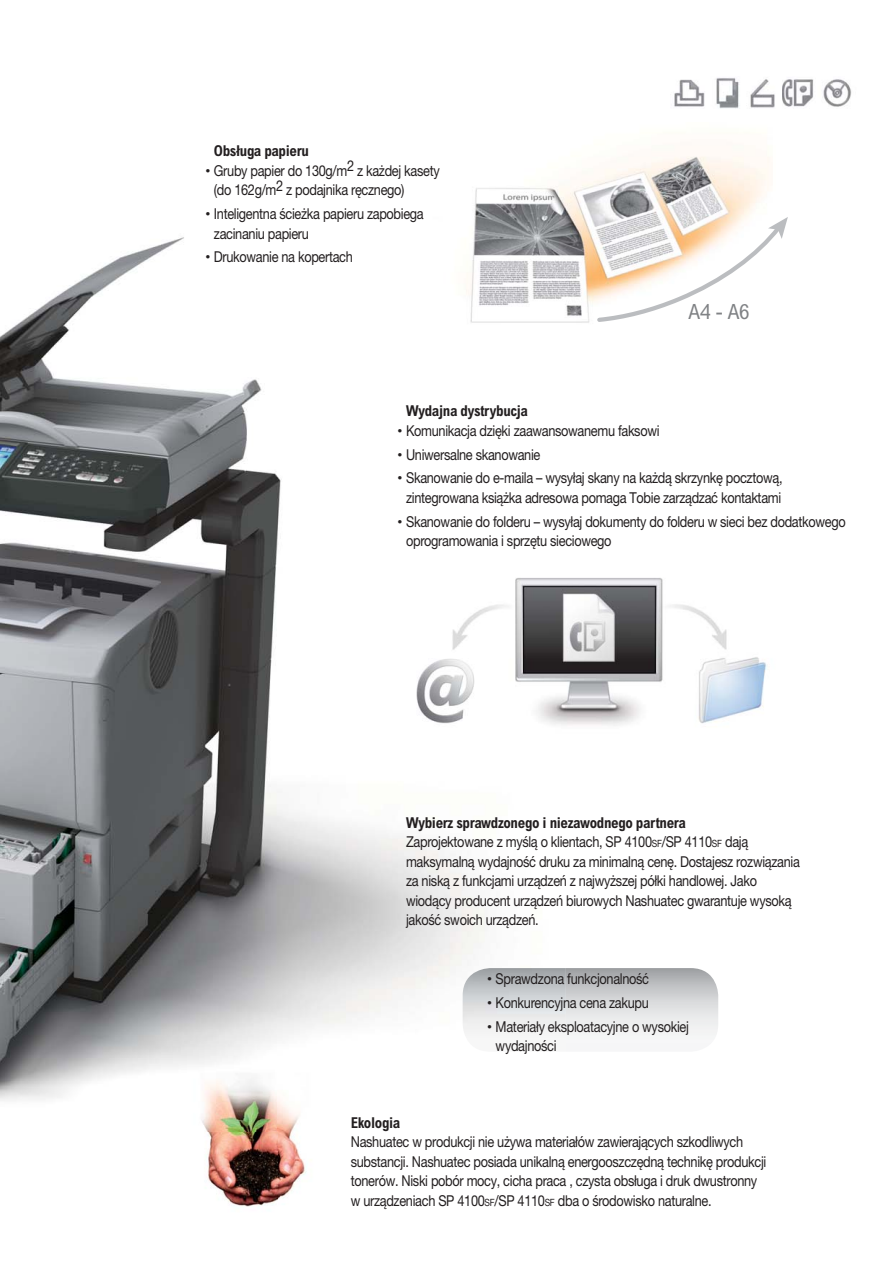
<style>
.page{position:relative;width:893px;height:1263px;background:#fff}
.page>*{position:absolute;margin:0;border:0;box-sizing:border-box;transform-origin:0 0}
.t1{font:condensed 21px "Arial";color:#808285}
.t2{font:15px/19.5px "Helvetica Neue CELT";letter-spacing:-.025em;color:#231f20;scale:.85 1}
.t3{font:700 condensed 15px "Arial";letter-spacing:-.025em;color:#231f20}
.s1{font-family:"Arial";font-stretch:condensed}
.s2{font-size:10.05px}
</style>
<div class="page">
<img style="left:0;top:237px;width:485px;height:864px">
<img style="left:462px;top:968px;width:256px;height:84px">
<img style="left:406px;top:566px;width:361px;height:186px">
<img style="left:443px;top:156px;width:345px;height:195px">
<svg style="left:594px;top:217px;width:193px;height:107px"></svg>
<img style="left:182px;top:1044px;width:143px;height:163px">
<img style="left:782px;top:79px;width:70px;height:28px">
<img style="left:674px;top:78px;width:101px;height:31px">
<p class="t3" style="left:214px;top:146px;width:97px">Obsługa papieru</p>
<p class="t2" style="left:214px;top:162px;width:267px;text-indent:-9px"><span class="s1">•</span> Gruby papier do 130g/m2 z każdej kasety (do 162g/m2 z podajnika ręcznego)</p>
<p class="t2" style="left:214px;top:205px;width:248px;text-indent:-9px"><span class="s1">•</span> Inteligentna ścieżka papieru zapobiega zacinaniu papieru</p>
<p class="t2" style="left:205px;top:248px;width:175px"><span class="s1">•</span> Drukowanie na kopertach</p>
<h1 class="t1" style="left:688px;top:299px;width:63px">A4 - A6</h1>
<p class="t3" style="left:406px;top:406px;width:123px">Wydajna dystrybucja</p>
<p class="t2" style="left:397px;top:422px;width:310px"><span class="s1">•</span> Komunikacja dzięki zaawansowanemu faksowi</p>
<p class="t2" style="left:397px;top:446px;width:169px"><span class="s1">•</span> Uniwersalne skanowanie</p>
<p class="t2" style="left:397px;top:470px;width:454px;text-align:center"><span class="s1">•</span> Skanowanie do e-maila – wysyłaj skany na każdą skrzynkę pocztową, zintegrowana książka adresowa pomaga Tobie zarządzać kontaktami</p>
<p class="t2" style="left:406px;top:513px;width:518px;text-indent:-9px"><span class="s1">•</span> Skanowanie do folderu – wysyłaj dokumenty do folderu w sieci bez dodatkowego oprogramowania i sprzętu sieciowego</p>
<p class="t3" style="left:406px;top:817px;width:281px">Wybierz sprawdzonego i niezawodnego partnera</p>
<p class="t2" style="left:406px;top:834px;width:465px">Zaprojektowane z myślą o klientach, SP 4100<span class="s2">SF</span>/SP 4110<span class="s2">SF</span> dają maksymalną wydajność druku za minimalną cenę. Dostajesz rozwiązania za niską z funkcjami urządzeń z najwyższej półki handlowej. Jako wiodący producent urządzeń biurowych Nashuatec gwarantuje wysoką jakość swoich urządzeń.</p>
<p class="t2" style="left:487px;top:970px;width:192px"><span class="s1">•</span> Sprawdzona funkcjonalność</p>
<p class="t2" style="left:487px;top:994px;width:192px"><span class="s1">•</span> Konkurencyjna cena zakupu</p>
<p class="t2" style="left:495px;top:1018px;width:229px;text-indent:-9px"><span class="s1">•</span> Materiały eksploatacyjne o wysokiej wydajności</p>
<p class="t3" style="left:351px;top:1117px;width:51px">Ekologia</p>
<p class="t2" style="left:351px;top:1133px;width:490px">Nashuatec w produkcji nie używa materiałów zawierających szkodliwych substancji. Nashuatec posiada unikalną energooszczędną technikę produkcji tonerów. Niski pobór mocy, cicha praca , czysta obsługa i druk dwustronny w urządzeniach SP 4100<span class="s2">SF</span>/SP 4110<span class="s2">SF</span> dba o środowisko naturalne.</p>
</div>
